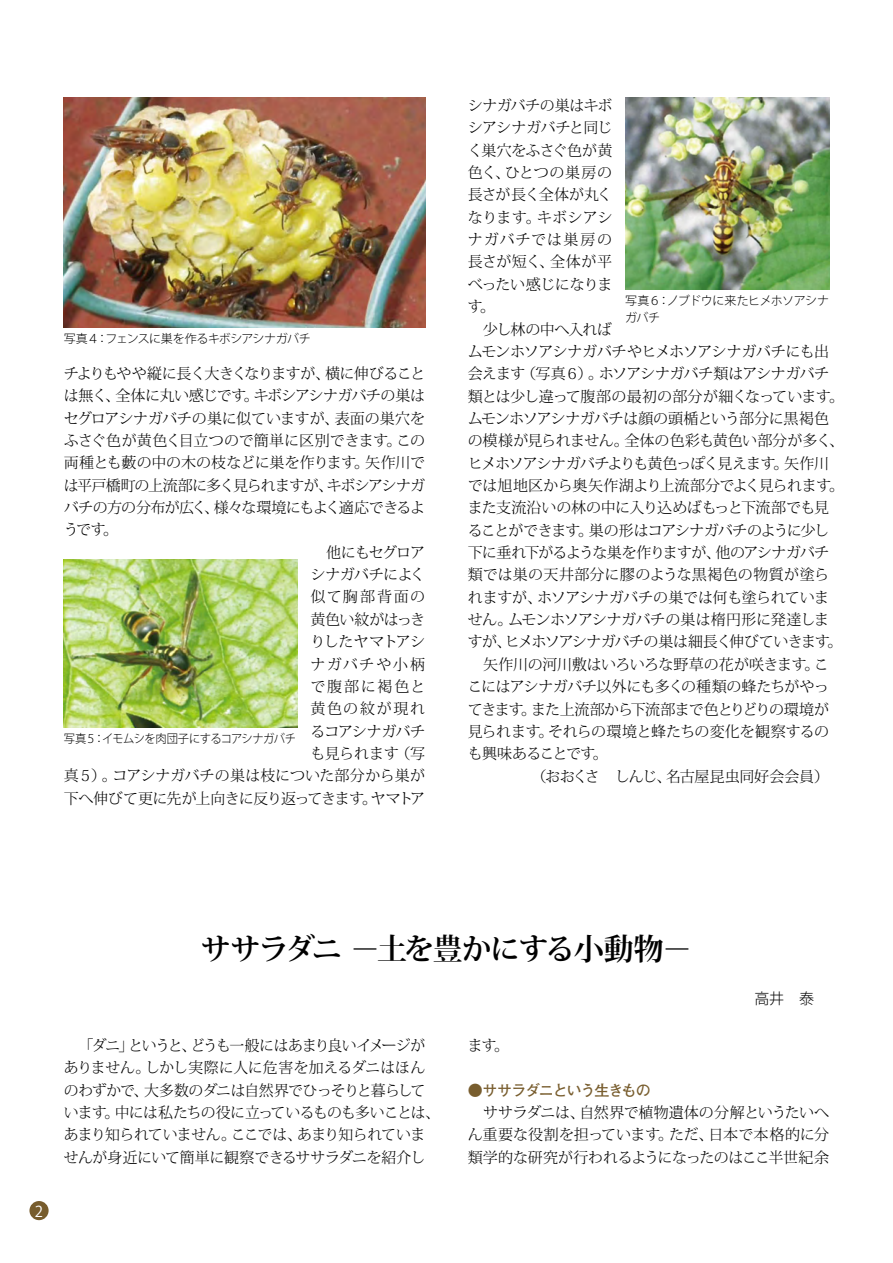
<style>
.page{position:relative;width:893px;height:1263px;background:#fff}
.page>*{position:absolute;margin:0;border:0;box-sizing:border-box;transform-origin:0 0}
.t1{font:700 30px "Koz Min Pro";letter-spacing:-.05em;color:#000}
.t2{font:300 15px/22.4px "Koz Min Pro";letter-spacing:-.03em;color:#000}
.t3{font:300 15px "Koz Min Pro";letter-spacing:-.055em;color:#000}
.t4{font:300 15px "Koz Min Pro";letter-spacing:-.01em;color:#000}
.t5{font:300 15px "Koz Min Pro";letter-spacing:-.07em;color:#000}
.t6{font:300 15px "Koz Min Pro";letter-spacing:-.05em;color:#000}
.t7{font:300 15px "Koz Min Pro";letter-spacing:-.005em;color:#000}
.t8{font:300 15px "Koz Min Pro";letter-spacing:-.065em;color:#000}
.t9{font:300 15px "Koz Min Pro";letter-spacing:.005em;color:#000}
.t10{font:300 15px "Koz Min Pro";letter-spacing:.015em;color:#000}
.t11{font:300 15px "Koz Min Pro";letter-spacing:.04em;color:#000}
.t12{font:700 15px "Futo Go B101 Pro";letter-spacing:-.07em;color:#785d2e}
.t13{font:300 15px "Koz Min Pro";letter-spacing:.08em;color:#000}
.t14{font:300 15px "Koz Min Pro";letter-spacing:-.06em;color:#000}
.t15{font:300 15px "Koz Min Pro";letter-spacing:.105em;color:#000}
.t16{font:300 15px "Koz Min Pro";letter-spacing:.095em;color:#000}
.t17{font:300 15px "Koz Min Pro";letter-spacing:.115em;color:#000}
.t18{font:300 15px "Koz Min Pro";letter-spacing:.11em;color:#000}
.t19{font:300 15px "Koz Go Pro";color:#000}
.t20{font:15px "Koz Go Pro Regular 90 pv RKSJ H";color:#fff}
.t21{font:300 12px/16.5px "Koz Go Pro";letter-spacing:-.04em;color:#000}
.t22{font:300 12px "Koz Go Pro";letter-spacing:-.04em;color:#000;scale:.94 1}
</style>
<div class="page">
<div style="left:28px;top:1199px;width:22px;height:23px;border:3px solid #fff;border-radius:50%"></div>
<div style="left:29px;top:1201px;width:20px;height:19px;background:#775c2c;border-radius:50%"></div>
<img style="left:64px;top:98px;width:361px;height:229px">
<img style="left:64px;top:559px;width:234px;height:168px">
<img style="left:625px;top:98px;width:204px;height:191px">
<p class="t21" style="left:64px;top:330px;width:248px">写真４：フェンスに巣を作るキボシアシナガバチ</p>
<p class="t8" style="left:64px;top:363px;width:363px">チよりもやや縦に長く大きくなりますが、横に伸びること</p>
<p class="t2" style="left:64px;top:384px;width:363px">は無く、全体に丸い感じです。キボシアシナガバチの巣は</p>
<p class="t2" style="left:64px;top:406px;width:363px">セグロアシナガバチの巣に似ていますが、表面の巣穴を</p>
<p class="t9" style="left:64px;top:430px;width:363px">ふさぐ色が黄色く目立つので簡単に区別できます。この</p>
<p class="t4" style="left:64px;top:452px;width:363px">両種とも藪の中の木の枝などに巣を作ります。矢作川で</p>
<p class="t3" style="left:64px;top:475px;width:363px">は平戸橋町の上流部に多く見られますが、キボシアシナガ</p>
<p class="t2" style="left:64px;top:496px;width:363px">バチの方の分布が広く、様々な環境にもよく適応できるよ</p>
<p class="t2" style="left:64px;top:518px;width:56px">うです。</p>
<p class="t5" style="left:310px;top:542px;width:116px">　他にもセグロア</p>
<p class="t2" style="left:310px;top:563px;width:116px">シナガバチによく</p>
<p class="t15" style="left:310px;top:586px;width:116px">似て胸部背面の</p>
<p class="t2" style="left:310px;top:608px;width:116px">黄色い紋がはっき</p>
<p class="t2" style="left:310px;top:630px;width:116px">りしたヤマトアシ</p>
<p class="t16" style="left:310px;top:653px;width:116px">ナガバチや小柄</p>
<p class="t17" style="left:310px;top:676px;width:116px">で腹部に褐色と</p>
<p class="t18" style="left:310px;top:698px;width:116px">黄色の紋が現れ</p>
<p class="t14" style="left:310px;top:720px;width:116px">るコアシナガバチ</p>
<p class="t2" style="left:310px;top:742px;width:116px">も見られます（写</p>
<p class="t7" style="left:64px;top:765px;width:363px">真５）。コアシナガバチの巣は枝についた部分から巣が</p>
<p class="t2" style="left:64px;top:786px;width:363px">下へ伸びて更に先が上向きに反り返ってきます。ヤマトア</p>
<p class="t22" style="left:64px;top:730px;width:249px">写真５：イモムシを肉団子にするコアシナガバチ</p>
<p class="t2" style="left:468px;top:94px;width:146px">シナガバチの巣はキボ</p>
<p class="t2" style="left:468px;top:116px;width:146px">シアシナガバチと同じ</p>
<p class="t4" style="left:468px;top:140px;width:146px">く巣穴をふさぐ色が黄</p>
<p class="t11" style="left:468px;top:162px;width:146px">色く、ひとつの巣房の</p>
<p class="t6" style="left:468px;top:184px;width:146px">長さが長く全体が丸く</p>
<p class="t7" style="left:468px;top:207px;width:146px">なります。キボシアシ</p>
<p class="t13" style="left:468px;top:229px;width:146px">ナガバチでは巣房の</p>
<p class="t11" style="left:468px;top:251px;width:146px">長さが短く、全体が平</p>
<p class="t2" style="left:468px;top:273px;width:146px">べったい感じになりま</p>
<p class="t2" style="left:468px;top:295px;width:29px">す。</p>
<p class="t2" style="left:468px;top:317px;width:146px">　少し林の中へ入れば</p>
<p class="t2" style="left:468px;top:340px;width:363px">ムモンホソアシナガバチやヒメホソアシナガバチにも出</p>
<p class="t2" style="left:468px;top:362px;width:363px">会えます（写真６）。ホソアシナガバチ類はアシナガバチ</p>
<p class="t2" style="left:468px;top:384px;width:378px">類とは少し違って腹部の最初の部分が細くなっています。</p>
<p class="t2" style="left:468px;top:407px;width:363px">ムモンホソアシナガバチは顔の頭楯という部分に黒褐色</p>
<p class="t4" style="left:468px;top:430px;width:378px">の模様が見られません。全体の色彩も黄色い部分が多く、</p>
<p class="t5" style="left:468px;top:453px;width:363px">ヒメホソアシナガバチよりも黄色っぽく見えます。矢作川</p>
<p class="t2" style="left:468px;top:474px;width:378px">では旭地区から奥矢作湖より上流部分でよく見られます。</p>
<p class="t2" style="left:468px;top:496px;width:363px">また支流沿いの林の中に入り込めばもっと下流部でも見</p>
<p class="t5" style="left:468px;top:520px;width:363px">ることができます。巣の形はコアシナガバチのように少し</p>
<p class="t6" style="left:468px;top:542px;width:363px">下に垂れ下がるような巣を作りますが、他のアシナガバチ</p>
<p class="t10" style="left:468px;top:564px;width:363px">類では巣の天井部分に膠のような黒褐色の物質が塗ら</p>
<p class="t2" style="left:468px;top:586px;width:363px">れますが、ホソアシナガバチの巣では何も塗られていま</p>
<p class="t2" style="left:468px;top:608px;width:363px">せん。ムモンホソアシナガバチの巣は楕円形に発達しま</p>
<p class="t3" style="left:468px;top:631px;width:376px">すが、ヒメホソアシナガバチの巣は細長く伸びていきます。</p>
<p class="t2" style="left:468px;top:653px;width:363px">　矢作川の河川敷はいろいろな野草の花が咲きます。こ</p>
<p class="t2" style="left:468px;top:675px;width:363px">こにはアシナガバチ以外にも多くの種類の蜂たちがやっ</p>
<p class="t3" style="left:468px;top:698px;width:363px">てきます。また上流部から下流部まで色とりどりの環境が</p>
<p class="t2" style="left:468px;top:720px;width:363px">見られます。それらの環境と蜂たちの変化を観察するの</p>
<p class="t2" style="left:468px;top:742px;width:142px">も興味あることです。</p>
<p class="t2" style="left:531px;top:764px;width:299px">（おおくさ　しんじ、名古屋昆虫同好会会員）</p>
<p class="t21" style="left:625px;top:293px;width:206px">写真６：ノブドウに来たヒメホソアシナガバチ</p>
<p class="t20" style="left:35px;top:1201px;width:10px">2</p>
<h1 class="t1" style="left:201px;top:927px;width:493px">ササラダニ －土を豊かにする小動物－</h1>
<p class="t19" style="left:754px;top:989px;width:61px">高井　泰</p>
<p class="t2" style="left:64px;top:1034px;width:378px">　「ダニ」というと、どうも一般にはあまり良いイメージがありません。しかし実際に人に危害を加えるダニはほんのわずかで、大多数のダニは自然界でひっそりと暮らしています。中には私たちの役に立っているものも多いことは、あまり知られていません。ここでは、あまり知られていませんが身近にいて簡単に観察できるササラダニを紹介し</p>
<p class="t2" style="left:468px;top:1034px;width:43px">ます。</p>
<p class="t12" style="left:468px;top:1078px;width:185px">●ササラダニという生きもの</p>
<p class="t2" style="left:468px;top:1101px;width:363px;text-align:justify">　ササラダニは、自然界で植物遺体の分解というたいへん重要な役割を担っています。ただ、日本で本格的に分類学的な研究が行われるようになったのはここ半世紀余</p>
</div>
